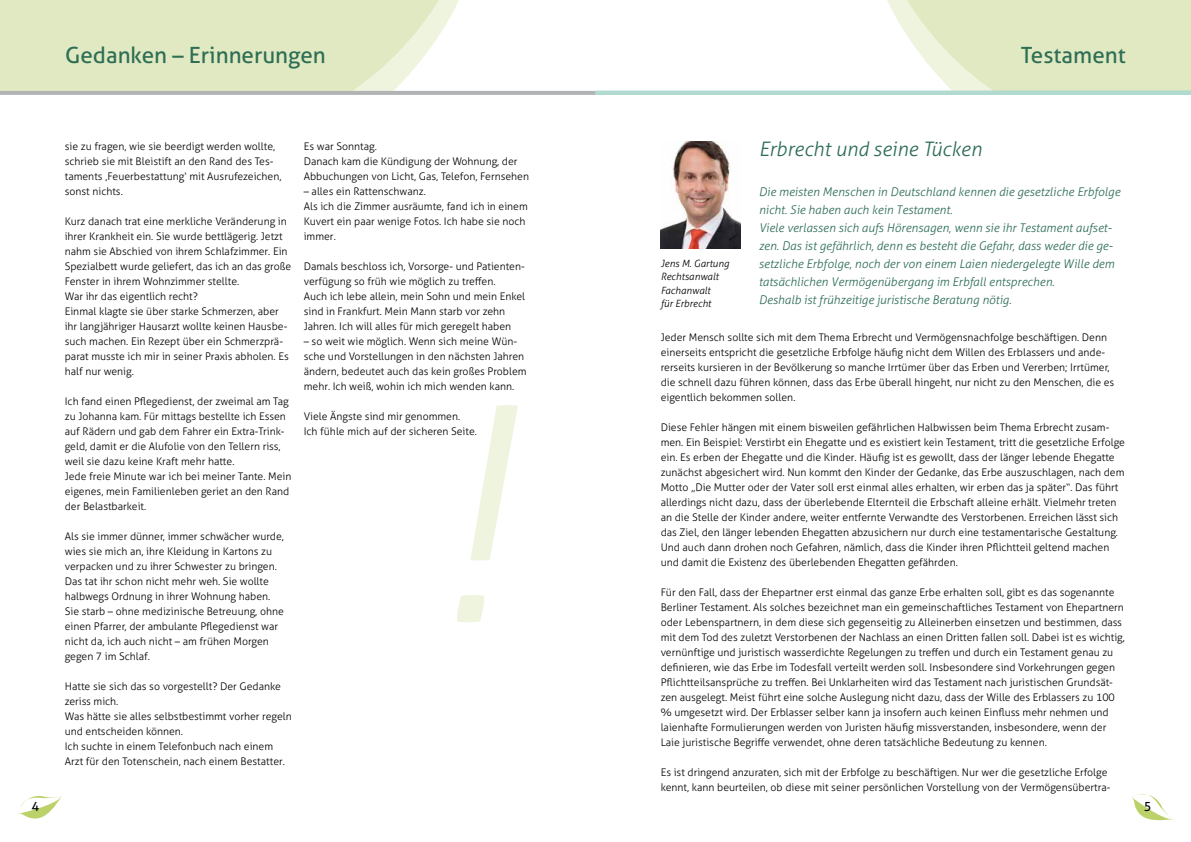
<style>
.page{position:relative;width:1191px;height:842px;background:#fff}
.page>*{position:absolute;margin:0;border:0;box-sizing:border-box;transform-origin:0 0}
.t1{font:italic 300 300px "Aller";color:#eff4de}
.t2{font:22.4px "Aller";color:#2e6e55}
.t3{font:italic 300 20px "Aller";color:#2e6e55}
.t4{font:12.8px "Aller";color:#000}
.t5{font:italic 300 12px/18px "Aller";color:#2e6e55}
.t6{font:300 10.5px/15px "Aller";color:#000}
.t7{font:italic 300 10px/13.5px "Aller";color:#000}
</style>
<div class="page">
<svg style="left:18px;top:796px;width:44px;height:23px"></svg>
<svg style="left:1132px;top:794px;width:41px;height:27px"></svg>
<svg style="left:874px;top:0;width:317px;height:91px;background:#e5eccb"></svg>
<svg style="left:0;top:0;width:459px;height:91px;background:#e2eac6"></svg>
<hr style="left:0;top:91px;width:595px;height:4px;background:#b1b3b4">
<hr style="left:595px;top:91px;width:596px;height:4px;background:#b1dbd1">
<img style="left:660px;top:142px;width:80px;height:107px">
<h2 class="t2" style="left:65px;top:41px;width:262px">Gedanken – Erinnerungen</h2>
<h2 class="t2" style="left:1021px;top:41px;width:106px">Testament</h2>
<p class="t6" style="left:65px;top:139px;width:218px">sie zu fragen, wie sie beerdigt werden wollte, schrieb sie mit Bleistift an den Rand des Tes&shy;taments ‚Feuerbestattung‘ mit Ausrufezeichen, sonst nichts.</p>
<p class="t6" style="left:65px;top:214px;width:228px">Kurz danach trat eine merkliche Veränderung in ihrer Krankheit ein. Sie wurde bettlägerig. Jetzt nahm sie Abschied von ihrem Schlafzimmer. Ein Spezialbett wurde geliefert, das ich an das große Fenster in ihrem Wohnzimmer stellte.<br>War ihr das eigentlich recht?<br>Einmal klagte sie über starke Schmerzen, aber ihr langjähriger Hausarzt wollte keinen Hausbe&shy;such machen. Ein Rezept über ein Schmerzprä&shy;parat musste ich mir in seiner Praxis abholen. Es half nur wenig.</p>
<p class="t6" style="left:65px;top:394px;width:228px">Ich fand einen Pflegedienst, der zweimal am Tag zu Johanna kam. Für mittags bestellte ich Essen auf Rädern und gab dem Fahrer ein Extra-Trink&shy;geld, damit er die Alufolie von den Tellern riss, weil sie dazu keine Kraft mehr hatte.<br>Jede freie Minute war ich bei meiner Tante. Mein eigenes, mein Familienleben geriet an den Rand der Belastbarkeit.</p>
<p class="t6" style="left:65px;top:529px;width:221px">Als sie immer dünner, immer schwächer wurde, wies sie mich an, ihre Kleidung in Kartons zu verpacken und zu ihrer Schwester zu bringen.<br>Das tat ihr schon nicht mehr weh. Sie wollte halbwegs Ordnung in ihrer Wohnung haben.<br>Sie starb – ohne medizinische Betreuung, ohne einen Pfarrer, der ambulante Pflegedienst war nicht da, ich auch nicht – am frühen Morgen gegen 7 im Schlaf.</p>
<p class="t6" style="left:65px;top:679px;width:228px">Hatte sie sich das so vorgestellt? Der Gedanke zeriss mich.<br>Was hätte sie alles selbstbestimmt vorher regeln und entscheiden können.<br>Ich suchte in einem Telefonbuch nach einem Arzt für den Totenschein, nach einem Bestatter.</p>
<p class="t6" style="left:304px;top:139px;width:227px">Es war Sonntag.<br>Danach kam die Kündigung der Wohnung, der<br>Abbuchungen von Licht, Gas, Telefon, Fernsehen</p>
<p class="t6" style="left:304px;top:184px;width:225px">– alles ein Rattenschwanz.<br>Als ich die Zimmer ausräumte, fand ich in einem<br>Kuvert ein paar wenige Fotos. Ich habe sie noch immer.</p>
<p class="t6" style="left:304px;top:259px;width:223px">Damals beschloss ich, Vorsorge- und Patienten&shy;verfügung so früh wie möglich zu treffen.<br>Auch ich lebe allein, mein Sohn und mein Enkel sind in Frankfurt. Mein Mann starb vor zehn Jahren. Ich will alles für mich geregelt haben</p>
<p class="t6" style="left:304px;top:334px;width:224px">– so weit wie möglich. Wenn sich meine Wün&shy;sche und Vorstellungen in den nächsten Jahren ändern, bedeutet auch das kein großes Problem mehr. Ich weiß, wohin ich mich wenden kann.</p>
<p class="t6" style="left:304px;top:409px;width:175px">Viele Ängste sind mir genommen.<br>Ich fühle mich auf der sicheren Seite.</p>
<h1 class="t1" style="left:428px;top:335px;width:82px">!</h1>
<p class="t7" style="left:660px;top:256px;width:70px">Jens M. Gartung<br>Rechtsanwalt<br>Fachanwalt<br>für Erbrecht</p>
<h3 class="t3" style="left:758px;top:137px;width:224px">Erbrecht und seine Tücken</h3>
<p class="t5" style="left:758px;top:183px;width:363px">Die meisten Menschen in Deutschland kennen die gesetzliche Erbfolge nicht. Sie haben auch kein Testament.<br>Viele verlassen sich aufs Hörensagen, wenn sie ihr Testament aufset&shy;zen. Das ist gefährlich, denn es besteht die Gefahr, dass weder die ge&shy;setzliche Erbfolge, noch der von einem Laien niedergelegte Wille dem tatsächlichen Vermögenübergang im Erbfall entsprechen.<br>Deshalb ist frühzeitige juristische Beratung nötig.</p>
<p class="t6" style="left:660px;top:330px;width:455px">Jeder Mensch sollte sich mit dem Thema Erbrecht und Vermögensnachfolge beschäftigen. Denn einerseits entspricht die gesetzliche Erbfolge häufig nicht dem Willen des Erblassers und ande&shy;rerseits kursieren in der Bevölkerung so manche Irrtümer über das Erben und Vererben; Irrtümer, die schnell dazu führen können, dass das Erbe überall hingeht, nur nicht zu den Menschen, die es eigentlich bekommen sollen.</p>
<p class="t6" style="left:660px;top:420px;width:466px">Diese Fehler hängen mit einem bisweilen gefährlichen Halbwissen beim Thema Erbrecht zusam&shy;men. Ein Beispiel: Verstirbt ein Ehegatte und es existiert kein Testament, tritt die gesetzliche Erfolge ein. Es erben der Ehegatte und die Kinder. Häufig ist es gewollt, dass der länger lebende Ehegatte zunächst abgesichert wird. Nun kommt den Kinder der Gedanke, das Erbe auszuschlagen, nach dem Motto „Die Mutter oder der Vater soll erst einmal alles erhalten, wir erben das ja später“. Das führt allerdings nicht dazu, dass der überlebende Elternteil die Erbschaft alleine erhält. Vielmehr treten an die Stelle der Kinder andere, weiter entfernte Verwandte des Verstorbenen. Erreichen lässt sich das Ziel, den länger lebenden Ehegatten abzusichern nur durch eine testamentarische Gestaltung.<br>Und auch dann drohen noch Gefahren, nämlich, dass die Kinder ihren Pflichtteil geltend machen und damit die Existenz des überlebenden Ehegatten gefährden.</p>
<p class="t6" style="left:660px;top:585px;width:466px">Für den Fall, dass der Ehepartner erst einmal das ganze Erbe erhalten soll, gibt es das sogenannte Berliner Testament. Als solches bezeichnet man ein gemeinschaftliches Testament von Ehepartnern oder Lebenspartnern, in dem diese sich gegenseitig zu Alleinerben einsetzen und bestimmen, dass mit dem Tod des zuletzt Verstorbenen der Nachlass an einen Dritten fallen soll. Dabei ist es wichtig, vernünftige und juristisch wasserdichte Regelungen zu treffen und durch ein Testament genau zu definieren, wie das Erbe im Todesfall verteilt werden soll. Insbesondere sind Vorkehrungen gegen Pflichtteilsansprüche zu treffen. Bei Unklarheiten wird das Testament nach juristischen Grundsät&shy;zen ausgelegt. Meist führt eine solche Auslegung nicht dazu, dass der Wille des Erblassers zu 100 % umgesetzt wird. Der Erblasser selber kann ja insofern auch keinen Einfluss mehr nehmen und laienhafte Formulierungen werden von Juristen häufig missverstanden, insbesondere, wenn der Laie juristische Begriffe verwendet, ohne deren tatsächliche Bedeutung zu kennen.</p>
<p class="t6" style="left:660px;top:765px;width:451px">Es ist dringend anzuraten, sich mit der Erbfolge zu beschäftigen. Nur wer die gesetzliche Erfolge kennt, kann beurteilen, ob diese mit seiner persönlichen Vorstellung von der Vermögensübertra-</p>
<p class="t4" style="left:31px;top:798px;width:9px">4</p>
<p class="t4" style="left:1143px;top:798px;width:9px">5</p>
</div>
